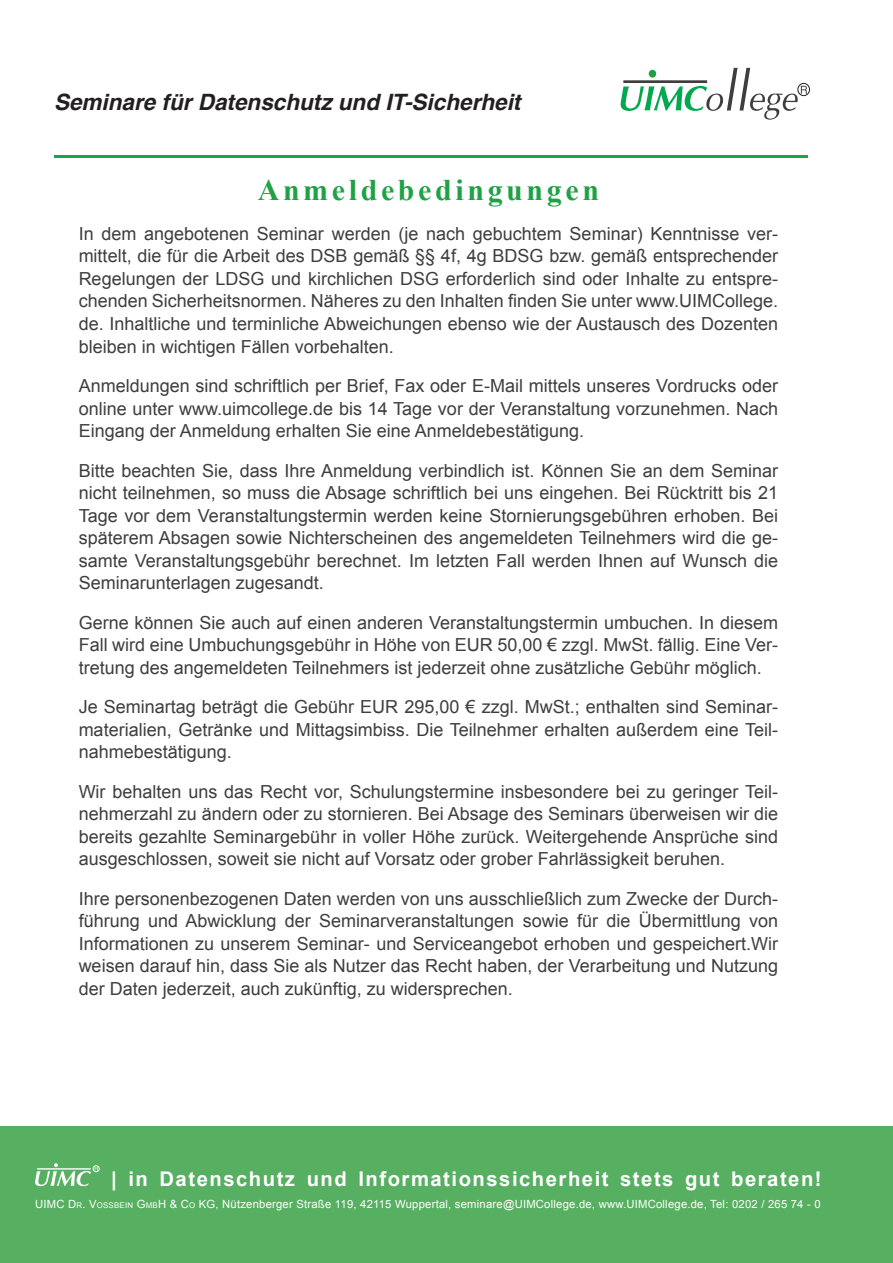
<style>
.page{position:relative;width:893px;height:1263px;background:#fff}
.page>*{position:absolute;margin:0;border:0;box-sizing:border-box;transform-origin:0 0}
.h1_Überschrift{font:700 30px "Times New Roman";letter-spacing:.12em;color:#1fa245}
.t1{font:italic 700 22.5px "Switzerland";color:#231f20}
.h4_Subtitle_Footer{font:700 20.25px "Arial";letter-spacing:.075em;color:#fff}
.p1_Haupttext{font:18px/22.5px "Arial";color:#3e3e3f;text-align:justify}
.t2{font:11.25px "Arial";letter-spacing:.02em;color:#fff}
.s1{font-style:inherit}
.s2{font-size:7.8px}
</style>
<div class="page">
<div style="left:0;top:1127px;width:893px;height:136px;background:#57b061"></div>
<div style="left:93px;top:1165px;width:6px;height:7px;border:1px solid #fff;border-radius:50%"></div>
<svg style="left:35px;top:1163px;width:63px;height:23px"></svg>
<hr style="left:37px;top:1168px;width:54px;height:1px;background:#fff">
<hr style="left:54px;top:155px;width:754px;height:3px;background:#1fa245">
<div style="left:798px;top:83px;width:12px;height:13px;border:1px solid #231f20;border-radius:50%"></div>
<svg style="left:621px;top:68px;width:186px;height:52px"></svg>
<p class="t1" style="left:54px;top:89px;width:468px">Seminare für Datenschutz und IT-Sicherheit</p>
<p class="h1_Überschrift" style="left:258px;top:170px;width:343px">Anmeldebedingungen</p>
<p class="p1_Haupttext" style="left:79px;top:223px;width:701px">In dem angebotenen Seminar werden (je nach gebuchtem Seminar) Kenntnisse ver&shy;mittelt, die für die Arbeit des DSB gemäß §§ 4f, 4g BDSG bzw. gemäß entsprechender Regelungen der LDSG und kirchlichen DSG erforderlich sind oder Inhalte zu entspre&shy;chenden Sicherheitsnormen. Näheres zu den Inhalten finden Sie unter www.UIMCollege. de. Inhaltliche und terminliche Abweichungen ebenso wie der Austausch des Dozenten bleiben in wichtigen Fällen vorbehalten.</p>
<p class="p1_Haupttext" style="left:79px;top:375px;width:701px">Anmeldungen sind schriftlich per Brief, Fax oder E-Mail mittels unseres Vordrucks oder online unter www.uimcollege.de bis 14 Tage vor der Veranstaltung vorzunehmen. Nach Eingang der Anmeldung erhalten Sie eine Anmeldebestätigung.</p>
<p class="p1_Haupttext" style="left:79px;top:459px;width:701px">Bitte beachten Sie, dass Ihre Anmeldung verbindlich ist. Können Sie an dem Seminar nicht teilnehmen, so muss die Absage schriftlich bei uns eingehen. Bei Rücktritt bis 21<br>Tage vor dem Veranstaltungstermin werden keine Stornierungsgebühren erhoben. Bei späterem Absagen sowie Nichterscheinen des angemeldeten Teilnehmers wird die ge&shy;samte Veranstaltungsgebühr berechnet. Im letzten Fall werden Ihnen auf Wunsch die Seminarunterlagen zugesandt.</p>
<p class="p1_Haupttext" style="left:79px;top:611px;width:701px">Gerne können Sie auch auf einen anderen Veranstaltungstermin umbuchen. In diesem Fall wird eine Umbuchungsgebühr in Höhe von EUR 50,00 € zzgl. MwSt. fällig. Eine Ver&shy;tretung des angemeldeten Teilnehmers ist jederzeit ohne zusätzliche Gebühr möglich.</p>
<p class="p1_Haupttext" style="left:79px;top:696px;width:701px">Je Seminartag beträgt die Gebühr EUR 295,00 € zzgl. MwSt.; enthalten sind Seminar&shy;materialien, Getränke und Mittagsimbiss. Die Teilnehmer erhalten außerdem eine Teil&shy;nahmebestätigung.</p>
<p class="p1_Haupttext" style="left:79px;top:780px;width:701px">Wir behalten uns das Recht vor, Schulungstermine insbesondere bei zu geringer Teil&shy;nehmerzahl zu ändern oder zu stornieren. Bei Absage des Seminars überweisen wir die bereits gezahlte Seminargebühr in voller Höhe zurück. Weitergehende Ansprüche sind ausgeschlossen, soweit sie nicht auf Vorsatz oder grober Fahrlässigkeit beruhen.</p>
<p class="p1_Haupttext" style="left:79px;top:887px;width:701px">Ihre personenbezogenen Daten werden von uns ausschließlich zum Zwecke der Durch&shy;führung und Abwicklung der Seminarveranstaltungen sowie für die Übermittlung von Informationen zu unserem Seminar- und Serviceangebot erhoben und gespeichert.Wir weisen darauf hin, dass Sie als Nutzer das Recht haben, der Verarbeitung und Nutzung der Daten jederzeit, auch zukünftig, zu widersprechen.</p>
<p class="h4_Subtitle_Footer" style="left:111px;top:1165px;width:712px">| in Datenschutz und Informationssicherheit stets gut beraten!</p>
<p class="t2" style="left:35px;top:1197px;width:787px"><span class="s1">UIMC D</span><span class="s2">R</span><span class="s1">. V</span><span class="s2">OSSBEI N</span> <span class="s1">G</span><span class="s2">M B</span><span class="s1">H &amp; C</span><span class="s2">O</span> <span class="s1">KG,</span> Nützenberger Straße 119, 42115 Wuppertal, seminare@UIMCollege.de, www.UIMCollege.de, Tel: 0202 / 265 74 - 0</p>
</div>
